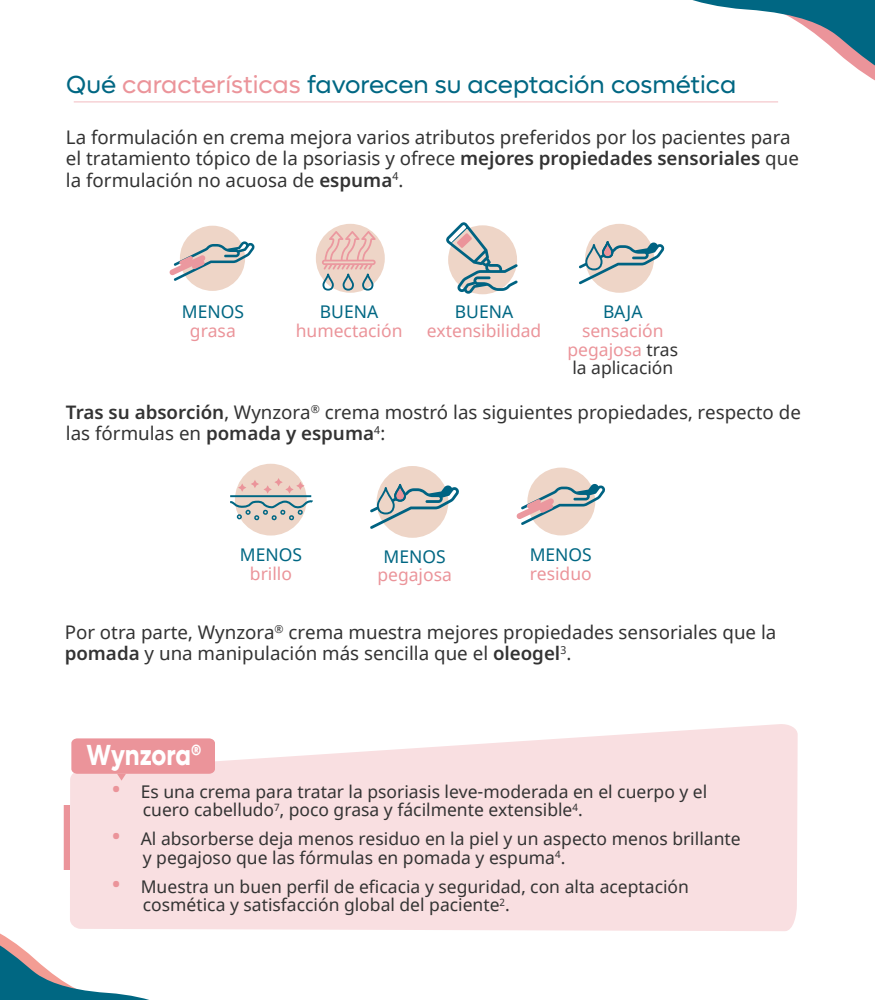
<style>
.page{position:relative;width:875px;height:1000px;background:#fff}
.page>*{position:absolute;margin:0;border:0;box-sizing:border-box;transform-origin:0 0}
.t1{font:700 29.12px "Lufga";letter-spacing:-.005em;color:#fff;scale:.84 1}
.t2{font:24.75px "Lufga";color:#006783}
.t3{font:18.75px/21.2px "Noto Sans";color:#333}
.t4{font:17.5px/18.8px "Noto Sans";color:#333}
.t5{font:17.5px/18.8px "Noto Sans";color:#eb949a;text-align:center}
.t6{font:17.5px "Noto Sans";color:#006783}
.s1{color:#eb949a}
.s2{font-weight:600}
.s3{color:#333}
.s4{font-size:25px;color:#eb949a}
</style>
<div class="page">
<svg style="left:692px;top:0;width:183px;height:81px"></svg>
<div style="left:527px;top:468px;width:68px;height:67px;background:#eed5c7;border-radius:50%"></div>
<svg style="left:516px;top:479px;width:89px;height:46px"></svg>
<div style="left:377px;top:466px;width:71px;height:72px;background:#eed5c7;border-radius:50%"></div>
<svg style="left:370px;top:485px;width:89px;height:44px"></svg>
<svg style="left:378px;top:488px;width:16px;height:26px"></svg>
<div style="left:377px;top:487px;width:18px;height:27px;border:2px solid #006382;border-radius:8px"></div>
<svg style="left:394px;top:484px;width:12px;height:18px"></svg>
<div style="left:394px;top:484px;width:12px;height:18px;border:2px solid #006382;border-radius:5px"></div>
<div style="left:235px;top:464px;width:72px;height:72px;background:#eed5c7;border-radius:50%"></div>
<svg style="left:230px;top:478px;width:83px;height:44px"></svg>
<div style="left:180px;top:226px;width:65px;height:65px;background:#eed5c7;border-radius:50%"></div>
<svg style="left:169px;top:241px;width:86px;height:40px"></svg>
<svg style="left:446px;top:222px;width:72px;height:72px"></svg>
<div style="left:316px;top:224px;width:69px;height:69px;background:#eed5c7;border-radius:50%"></div>
<svg style="left:322px;top:231px;width:54px;height:39px"></svg>
<div style="left:322px;top:273px;width:12px;height:18px;border:2px solid #006382;border-radius:5px"></div>
<div style="left:343px;top:273px;width:11px;height:18px;border:2px solid #006382;border-radius:5px"></div>
<div style="left:362px;top:273px;width:11px;height:18px;border:2px solid #006382;border-radius:5px"></div>
<div style="left:585px;top:224px;width:69px;height:69px;background:#eed5c7;border-radius:50%"></div>
<svg style="left:579px;top:243px;width:85px;height:41px"></svg>
<svg style="left:586px;top:245px;width:16px;height:24px"></svg>
<div style="left:585px;top:244px;width:18px;height:26px;border:2px solid #006382;border-radius:8px"></div>
<svg style="left:602px;top:241px;width:11px;height:17px"></svg>
<div style="left:602px;top:241px;width:11px;height:17px;border:2px solid #006382;border-radius:5px"></div>
<hr style="left:74px;top:101px;width:704px;height:1px;background:#f5c9cd">
<svg style="left:70px;top:724px;width:728px;height:207px;background:#f9e1e3"></svg>
<div style="left:64px;top:805px;width:6px;height:65px;background:#eb949a"></div>
<svg style="left:71px;top:738px;width:144px;height:43px;background:#eda1a7"></svg>
<svg style="left:0;top:921px;width:175px;height:79px"></svg>
<h2 class="t2" style="left:66px;top:70px;width:671px">Qué <span class="s1">características</span> favorecen su aceptación cosmética</h2>
<p class="t3" style="left:66px;top:127px;width:734px">La formulación en crema mejora varios atributos preferidos por los pacientes para el tratamiento tópico de la psoriasis y ofrece <span class="s2">mejores propiedades sensoriales</span> que la formulación no acuosa de <span class="s2">espuma</span><sup>4</sup>.</p>
<p class="t6" style="left:182px;top:300px;width:64px">MENOS</p>
<p class="t5" style="left:190px;top:322px;width:47px">grasa</p>
<p class="t6" style="left:320px;top:300px;width:60px">BUENA</p>
<p class="t5" style="left:296px;top:322px;width:108px">humectación</p>
<p class="t6" style="left:455px;top:300px;width:60px">BUENA</p>
<p class="t5" style="left:427px;top:322px;width:116px">extensibilidad</p>
<p class="t6" style="left:603px;top:300px;width:41px">BAJA</p>
<p class="t5" style="left:568px;top:322px;width:112px">sensación pegajosa <span class="s3">tras la aplicación</span></p>
<p class="t3" style="left:66px;top:402px;width:737px"><span class="s2">Tras su absorción</span>, Wynzora<sup>®</sup> crema mostró las siguientes propiedades, respecto de las fórmulas en <span class="s2">pomada y espuma</span><sup>4</sup>:</p>
<p class="t6" style="left:240px;top:543px;width:64px">MENOS</p>
<p class="t5" style="left:250px;top:565px;width:44px">brillo</p>
<p class="t6" style="left:384px;top:544px;width:64px">MENOS</p>
<p class="t5" style="left:377px;top:566px;width:76px">pegajosa</p>
<p class="t6" style="left:530px;top:543px;width:64px">MENOS</p>
<p class="t5" style="left:530px;top:565px;width:63px">residuo</p>
<p class="t3" style="left:65px;top:622px;width:713px">Por otra parte, Wynzora<sup>®</sup> crema muestra mejores propiedades sensoriales que la <span class="s2">pomada</span> y una manipulación más sencilla que el <span class="s2">oleogel</span><sup>3</sup>.</p>
<h1 class="t1" style="left:87px;top:737px;width:138px">Wynzora®</h1>
<p class="t4" style="left:143px;top:782px;width:566px;text-indent:-32px"><span class="s4">•</span> Es una crema para tratar la psoriasis leve-moderada en el cuerpo y el cuero cabelludo<sup>7</sup>, poco grasa y fácilmente extensible<sup>4</sup>.</p>
<p class="t4" style="left:143px;top:830px;width:599px;text-indent:-32px"><span class="s4">•</span> Al absorberse deja menos residuo en la piel y un aspecto menos brillante y pegajoso que las fórmulas en pomada y espuma<sup>4</sup>.</p>
<p class="t4" style="left:143px;top:877px;width:548px;text-indent:-32px"><span class="s4">•</span> Muestra un buen perfil de eficacia y seguridad, con alta aceptación cosmética y satisfacción global del paciente<sup>2</sup>.</p>
</div>
